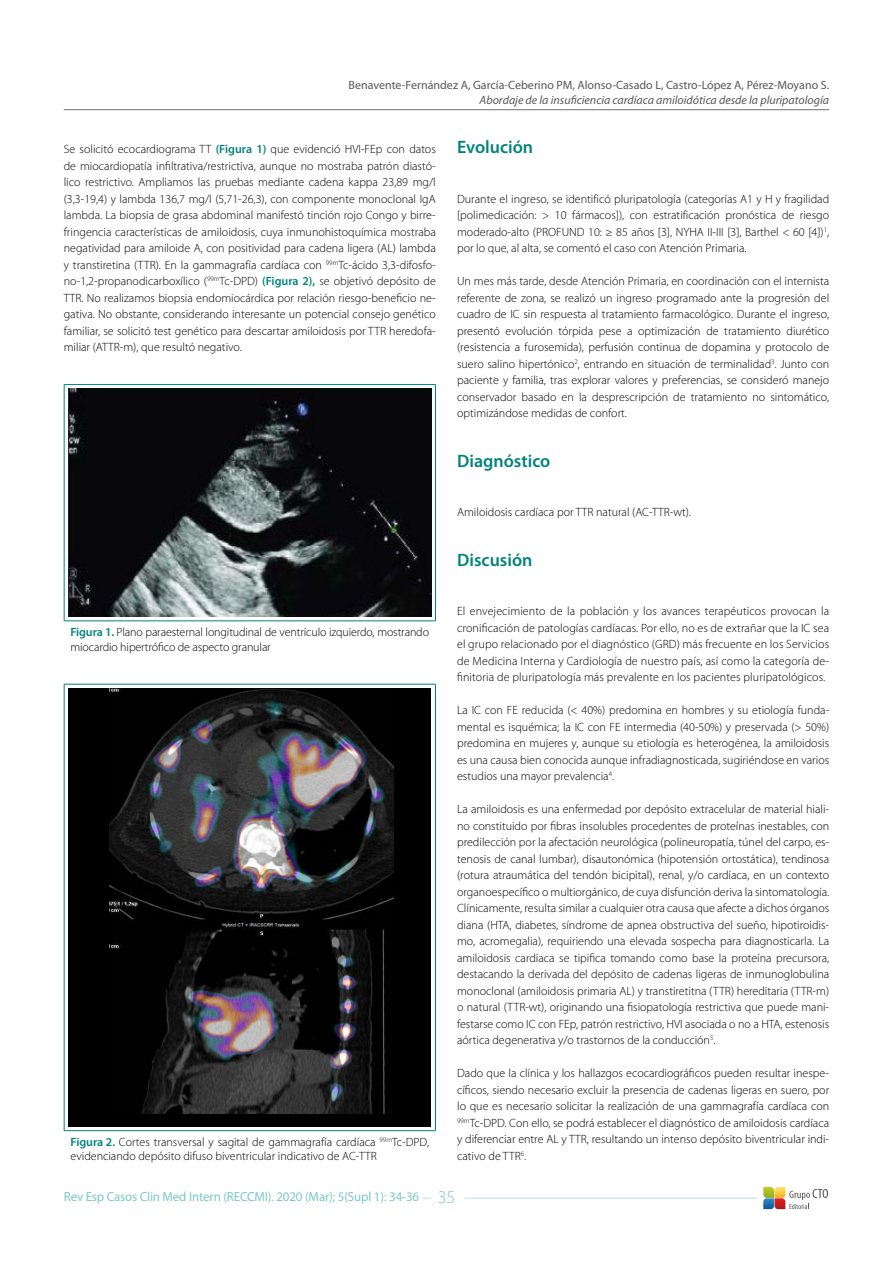
<style>
.page{position:relative;width:893px;height:1263px;background:#fff}
.page>*{position:absolute;margin:0;border:0;box-sizing:border-box;transform-origin:0 0}
.t1{font:600 18px "Myriad Pro";color:#00837b}
.t2{font:13.2px "Myriad Pro";letter-spacing:-.01em;color:#7cc8c9}
.t3{font:300 12px/16.5px "Myriad Pro";color:#000;text-align:justify}
.t4{font:12px "Myriad Pro";color:#58585a}
.t5{font:italic 12px "Myriad Pro";color:#58585a}
.s1{font-weight:600;color:#00837b}
.s2{font-weight:300;font-size:18px}
</style>
<div class="page">
<hr style="left:64px;top:109px;width:765px;height:1px;background:#707172">
<svg style="left:763px;top:1187px;width:65px;height:22px"></svg>
<hr style="left:464px;top:1198px;width:293px;height:1px;background:#b9dfdf">
<div style="left:64px;top:385px;width:371px;height:236px;background:linear-gradient(to right,#fff,#fff)"></div>
<hr style="left:64px;top:384px;width:372px;height:1px;background:#00837b">
<hr style="left:64px;top:385px;width:1px;height:235px;background:#00837b">
<hr style="left:435px;top:385px;width:1px;height:235px;background:#00837b">
<hr style="left:64px;top:620px;width:372px;height:1px;background:#00837b">
<img style="left:68px;top:389px;width:363px;height:228px">
<hr style="left:64px;top:684px;width:372px;height:1px;background:#00837b">
<hr style="left:64px;top:684px;width:1px;height:446px;background:#00837b">
<hr style="left:435px;top:684px;width:1px;height:446px;background:#00837b">
<hr style="left:64px;top:1130px;width:372px;height:1px;background:#00837b">
<div style="left:68px;top:688px;width:363px;height:438px;background:#000"></div>
<img style="left:109px;top:688px;width:284px;height:426px">
<p class="t4" style="left:349px;top:78px;width:482px">Benavente-Fernández A, García-Ceberino PM, Alonso-Casado L, Castro-López A, Pérez-Moyano S.</p>
<p class="t5" style="left:480px;top:92px;width:351px">Abordaje de la insuficiencia cardíaca amiloidótica desde la pluripatología</p>
<p class="t3" style="left:64px;top:141px;width:374px">Se solicitó ecocardiograma TT <span class="s1">(Figura 1)</span> que evidenció HVI-FEp con datos de miocardiopatía infiltrativa/restrictiva, aunque no mostraba patrón diastó&shy;lico restrictivo. Ampliamos las pruebas mediante cadena kappa 23,89 mg/l (3,3-19,4) y lambda 136,7 mg/l (5,71-26,3), con componente monoclonal IgA lambda. La biopsia de grasa abdominal manifestó tinción rojo Congo y birre&shy;fringencia características de amiloidosis, cuya inmunohistoquímica mostraba negatividad para amiloide A, con positividad para cadena ligera (AL) lambda y transtiretina (TTR). En la gammagrafía cardíaca con <sup>99m</sup>Tc-ácido 3,3-difosfo&shy;no-1,2-propanodicarboxílico (<sup>99m</sup>Tc-DPD) <span class="s1">(Figura 2),</span> se objetivó depósito de TTR. No realizamos biopsia endomiocárdica por relación riesgo-beneficio ne&shy;gativa. No obstante, considerando interesante un potencial consejo genético familiar, se solicitó test genético para descartar amiloidosis por TTR heredofa&shy;miliar (ATTR-m), que resultó negativo.</p>
<p class="t3" style="left:71px;top:625px;width:360px;line-height:14.4px"><span class="s1">Figura 1.</span> Plano paraesternal longitudinal de ventrículo izquierdo, mostrando miocardio hipertrófico de aspecto granular</p>
<p class="t3" style="left:71px;top:1135px;width:360px;line-height:14.4px"><span class="s1">Figura 2.</span> Cortes transversal y sagital de gammagrafía cardíaca <sup>99m</sup>Tc-DPD, evidenciando depósito difuso biventricular indicativo de AC-TTR</p>
<h1 class="t1" style="left:457px;top:136px;width:78px">Evolución</h1>
<p class="t3" style="left:457px;top:190px;width:374px">Durante el ingreso, se identificó pluripatología (categorías A1 y H y fragilidad [polimedicación: &gt; 10 fármacos]), con estratificación pronóstica de riesgo moderado-alto (PROFUND 10: ≥ 85 años [3], NYHA II-III [3], Barthel &lt; 60 [4])<sup>1</sup>, por lo que, al alta, se comentó el caso con Atención Primaria.</p>
<p class="t3" style="left:457px;top:273px;width:374px">Un mes más tarde, desde Atención Primaria, en coordinación con el internista referente de zona, se realizó un ingreso programado ante la progresión del cuadro de IC sin respuesta al tratamiento farmacológico. Durante el ingreso, presentó evolución tórpida pese a optimización de tratamiento diurético (resistencia a furosemida), perfusión continua de dopamina y protocolo de suero salino hipertónico<sup>2</sup>, entrando en situación de terminalidad<sup>3</sup>. Junto con paciente y familia, tras explorar valores y preferencias, se consideró manejo conservador basado en la desprescripción de tratamiento no sintomático, optimizándose medidas de confort.</p>
<h1 class="t1" style="left:457px;top:449px;width:95px">Diagnóstico</h1>
<p class="t3" style="left:457px;top:504px;width:235px">Amiloidosis cardíaca por TTR natural (AC-TTR-wt).</p>
<h1 class="t1" style="left:457px;top:548px;width:77px">Discusión</h1>
<p class="t3" style="left:457px;top:603px;width:374px">El envejecimiento de la población y los avances terapéuticos provocan la cronificación de patologías cardíacas. Por ello, no es de extrañar que la IC sea el grupo relacionado por el diagnóstico (GRD) más frecuente en los Servicios de Medicina Interna y Cardiología de nuestro país, así como la categoría de&shy;finitoria de pluripatología más prevalente en los pacientes pluripatológicos.</p>
<p class="t3" style="left:457px;top:702px;width:374px">La IC con FE reducida (&lt; 40%) predomina en hombres y su etiología funda&shy;mental es isquémica; la IC con FE intermedia (40-50%) y preservada (&gt; 50%) predomina en mujeres y, aunque su etiología es heterogénea, la amiloidosis es una causa bien conocida aunque infradiagnosticada, sugiriéndose en varios estudios una mayor prevalencia<sup>4</sup>.</p>
<p class="t3" style="left:457px;top:801px;width:374px">La amiloidosis es una enfermedad por depósito extracelular de material hiali&shy;no constituido por fibras insolubles procedentes de proteínas inestables, con predilección por la afectación neurológica (polineuropatía, túnel del carpo, es&shy;tenosis de canal lumbar), disautonómica (hipotensión ortostática), tendinosa (rotura atraumática del tendón bicipital), renal, y/o cardíaca, en un contexto organoespecífico o multiorgánico, de cuya disfunción deriva la sintomatología.<br>Clínicamente, resulta similar a cualquier otra causa que afecte a dichos órganos diana (HTA, diabetes, síndrome de apnea obstructiva del sueño, hipotiroidis&shy;mo, acromegalia), requiriendo una elevada sospecha para diagnosticarla. La amiloidosis cardíaca se tipifica tomando como base la proteína precursora, destacando la derivada del depósito de cadenas ligeras de inmunoglobulina monoclonal (amiloidosis primaria AL) y transtiretitna (TTR) hereditaria (TTR-m) o natural (TTR-wt), originando una fisiopatología restrictiva que puede mani&shy;festarse como IC con FEp, patrón restrictivo, HVI asociada o no a HTA, estenosis aórtica degenerativa y/o trastornos de la conducción<sup>5</sup>.</p>
<p class="t3" style="left:457px;top:1065px;width:374px">Dado que la clínica y los hallazgos ecocardiográficos pueden resultar inespe&shy;cíficos, siendo necesario excluir la presencia de cadenas ligeras en suero, por lo que es necesario solicitar la realización de una gammagrafía cardíaca con <sup>99m</sup>Tc-DPD. Con ello, se podrá establecer el diagnóstico de amiloidosis cardíaca y diferenciar entre AL y TTR, resultando un intenso depósito biventricular indi&shy;cativo de TTR<sup>6</sup>.</p>
<p class="t2" style="left:64px;top:1189px;width:393px">Rev Esp Casos Clin Med Intern (RECCMI). 2020 (Mar); 5(Supl 1): 34-36 <span class="s2">35</span></p>
</div>
